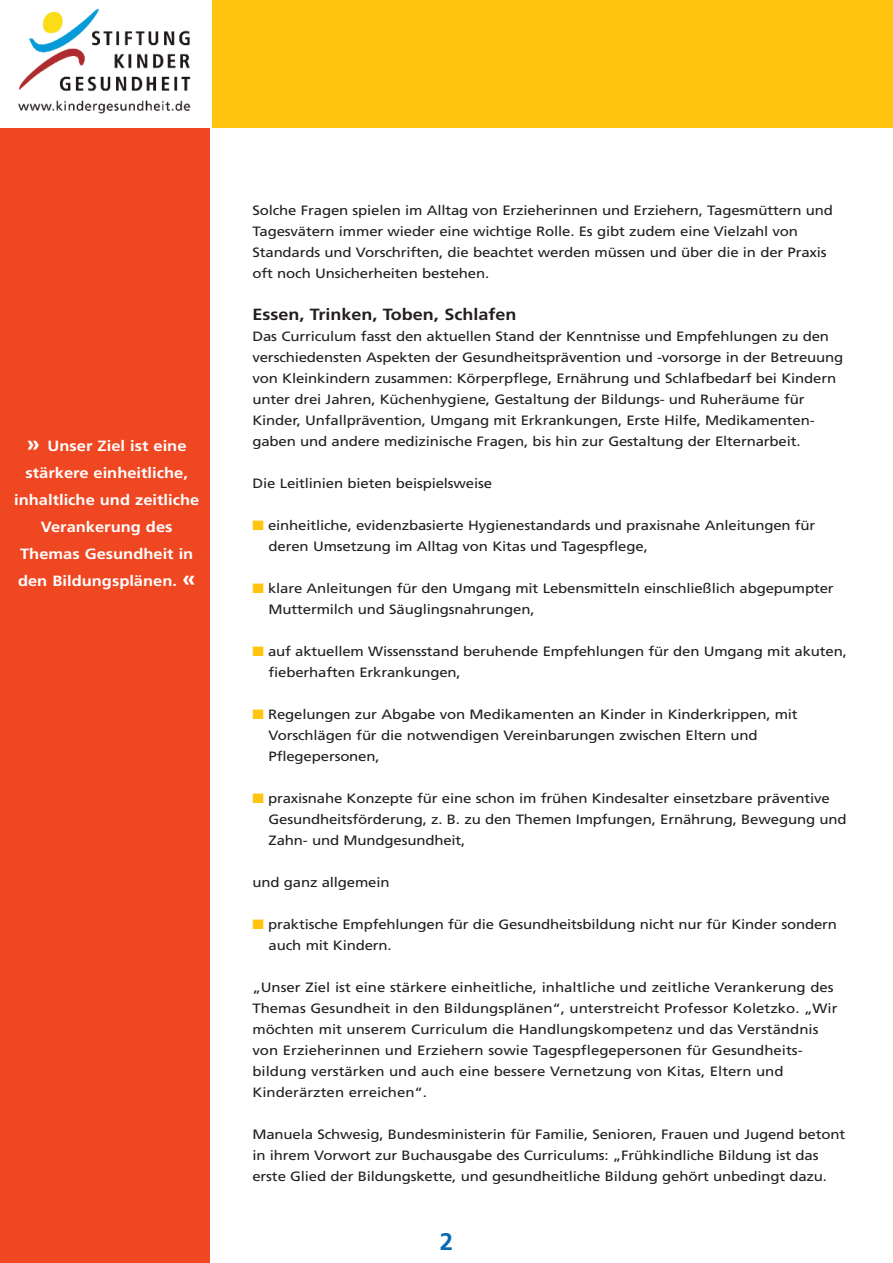
<style>
.page{position:relative;width:893px;height:1263px;background:#fff}
.page>*{position:absolute;margin:0;border:0;box-sizing:border-box;transform-origin:0 0}
.t1{font:700 24px "Frutiger";color:#086ab5}
.t2{font:700 16.2px "Frutiger";color:#231f20;scale:1.11 1}
.t3{font:700 14.85px/27px "Frutiger";color:#fff;text-align:center;scale:1.11 1}
.t4{font:13.5px/21px "Frutiger";letter-spacing:-.01em;color:#231f20;scale:1.11 1}
.s1{font-size:21.6px}
.s2{color:#fec40e}
</style>
<div class="page">
<div style="left:212px;top:0;width:681px;height:128px;background:#fec40e"></div>
<div style="left:0;top:128px;width:209px;height:1135px;background:#ef4722"></div>
<img style="left:18px;top:9px;width:173px;height:105px">
<p class="t3" style="left:14px;top:433px;width:168px"><span class="s1">»</span> Unser Ziel ist eine stärkere einheitliche, inhaltliche und zeitliche<br>Verankerung des<br>Themas Gesundheit in den Bildungsplänen. <span class="s1">«</span></p>
<p class="t4" style="left:252px;top:201px;width:525px">Solche Fragen spielen im Alltag von Erzieherinnen und Erziehern, Tagesmüttern und Tagesvätern immer wieder eine wichtige Rolle. Es gibt zudem eine Vielzahl von Standards und Vorschriften, die beachtet werden müssen und über die in der Praxis oft noch Unsicherheiten bestehen.</p>
<p class="t2" style="left:252px;top:308px;width:239px">Essen, Trinken, Toben, Schlafen</p>
<p class="t4" style="left:252px;top:327px;width:534px">Das Curriculum fasst den aktuellen Stand der Kenntnisse und Empfehlungen zu den verschiedensten Aspekten der Gesundheitsprävention und -vorsorge in der Betreuung von Kleinkindern zusammen: Körperpflege, Ernährung und Schlafbedarf bei Kindern unter drei Jahren, Küchenhygiene, Gestaltung der Bildungs- und Ruheräume für Kinder, Unfallprävention, Umgang mit Erkrankungen, Erste Hilfe, Medikamenten&shy;gaben und andere medizinische Fragen, bis hin zur Gestaltung der Elternarbeit.</p>
<p class="t4" style="left:252px;top:474px;width:217px">Die Leitlinien bieten beispielsweise</p>
<p class="t4" style="left:269px;top:516px;width:494px;text-indent:-16px"><span class="s2">■</span> einheitliche, evidenzbasierte Hygienestandards und praxisnahe Anleitungen für deren Umsetzung im Alltag von Kitas und Tagespflege,</p>
<p class="t4" style="left:269px;top:579px;width:511px;text-indent:-16px"><span class="s2">■</span> klare Anleitungen für den Umgang mit Lebensmitteln einschließlich abgepumpter<br>Muttermilch und Säuglingsnahrungen,</p>
<p class="t4" style="left:269px;top:642px;width:522px;text-indent:-16px"><span class="s2">■</span> auf aktuellem Wissensstand beruhende Empfehlungen für den Umgang mit akuten, fieberhaften Erkrankungen,</p>
<p class="t4" style="left:269px;top:705px;width:478px;text-indent:-16px"><span class="s2">■</span> Regelungen zur Abgabe von Medikamenten an Kinder in Kinderkrippen, mit<br>Vorschlägen für die notwendigen Vereinbarungen zwischen Eltern und<br>Pflegepersonen,</p>
<p class="t4" style="left:269px;top:789px;width:522px;text-indent:-16px"><span class="s2">■</span> praxisnahe Konzepte für eine schon im frühen Kindesalter einsetzbare präventive<br>Gesundheitsförderung, z. B. zu den Themen Impfungen, Ernährung, Bewegung und<br>Zahn- und Mundgesundheit,</p>
<p class="t4" style="left:252px;top:873px;width:125px">und ganz allgemein</p>
<p class="t4" style="left:269px;top:915px;width:514px;text-indent:-16px"><span class="s2">■</span> praktische Empfehlungen für die Gesundheitsbildung nicht nur für Kinder sondern auch mit Kindern.</p>
<p class="t4" style="left:252px;top:978px;width:529px">„Unser Ziel ist eine stärkere einheitliche, inhaltliche und zeitliche Verankerung des Themas Gesundheit in den Bildungsplänen“, unterstreicht Professor Koletzko. „Wir möchten mit unserem Curriculum die Handlungskompetenz und das Verständnis von Erzieherinnen und Erziehern sowie Tagespflegepersonen für Gesundheits&shy;bildung verstärken und auch eine bessere Vernetzung von Kitas, Eltern und Kinderärzten erreichen“.</p>
<p class="t4" style="left:252px;top:1125px;width:535px">Manuela Schwesig, Bundesministerin für Familie, Senioren, Frauen und Jugend betont in ihrem Vorwort zur Buchausgabe des Curriculums: „Frühkindliche Bildung ist das erste Glied der Bildungskette, und gesundheitliche Bildung gehört unbedingt dazu.</p>
<h1 class="t1" style="left:440px;top:1232px;width:15px">2</h1>
</div>
